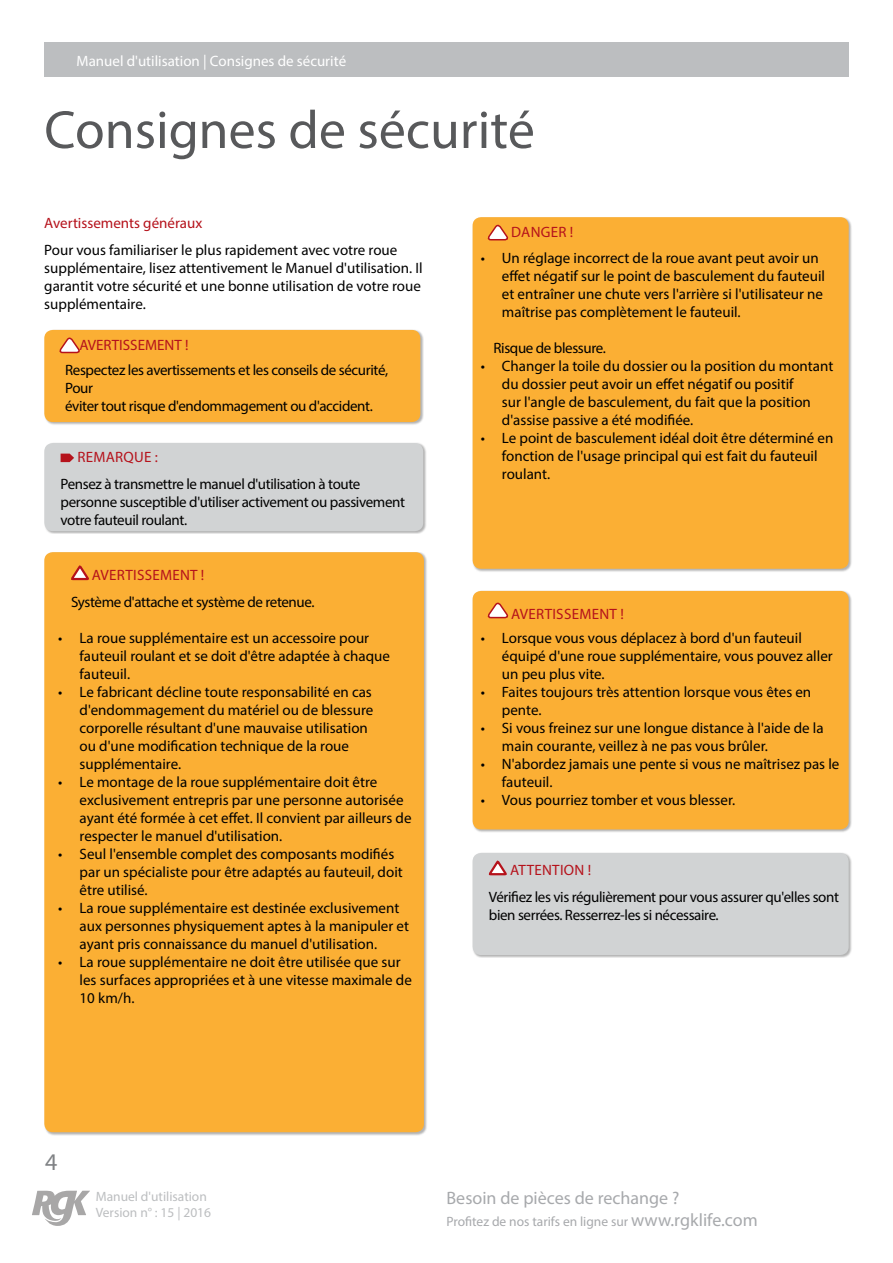
<style>
.page{position:relative;width:893px;height:1263px;background:#fff}
.page>*{position:absolute;margin:0;border:0;box-sizing:border-box;transform-origin:0 0}
.t1{font:54px "Myriad Pro";color:#58595b}
.t2{font:24px "Myriad Pro";color:#808285}
.t3{font:18px "Myriad Pro";color:#a7a9ac}
.t4{font:15px/18px "Myriad Pro";color:#000}
.t5{font:15px/18px "Myriad Pro";letter-spacing:-.025em;color:#000}
.t6{font:15px "Myriad Pro";letter-spacing:.02em;color:#b5121b}
.t7{font:15px "Myriad Pro";color:#fff}
.t8{font:15px "Myriad Pro";color:#b5121b}
.t9{font:13.5px "Myriad Pro";color:#a7a9ac}
.t10{font:13.5px/16.2px "Myriad Pro";color:#bcbec0}
.s1{font-size:18px}
</style>
<div class="page">
<svg style="left:32px;top:1191px;width:58px;height:35px"></svg>
<div style="left:44px;top:43px;width:805px;height:34px;background:#bcbec0"></div>
<div style="left:44px;top:329px;width:380px;height:96px;background:#000;opacity:.3"></div>
<div style="left:44px;top:330px;width:376px;height:92px;background:#fbaf34;border-radius:9px"></div>
<svg style="left:59px;top:337px;width:21px;height:17px"></svg>
<div style="left:44px;top:442px;width:383px;height:92px;background:#000;opacity:.3"></div>
<div style="left:44px;top:443px;width:379px;height:88px;background:#d1d3d4;border-radius:9px"></div>
<svg style="left:61px;top:454px;width:13px;height:8px"></svg>
<div style="left:44px;top:552px;width:380px;height:580px;background:#fbaf34;border-radius:9px"></div>
<svg style="left:71px;top:565px;width:18px;height:16px"></svg>
<div style="left:473px;top:217px;width:376px;height:352px;background:#fbaf34;border-radius:9px"></div>
<svg style="left:487px;top:224px;width:22px;height:17px"></svg>
<div style="left:472px;top:590px;width:380px;height:243px;background:#000;opacity:.3"></div>
<div style="left:473px;top:591px;width:376px;height:238px;background:#fbaf34;border-radius:9px"></div>
<svg style="left:487px;top:602px;width:22px;height:17px"></svg>
<div style="left:472px;top:852px;width:380px;height:106px;background:#000;opacity:.3"></div>
<div style="left:473px;top:853px;width:376px;height:102px;background:#d1d3d4;border-radius:9px"></div>
<svg style="left:488px;top:860px;width:19px;height:16px"></svg>
<p class="t7" style="left:77px;top:51px;width:271px">Manuel d'utilisation | Consignes de sécurité</p>
<h1 class="t1" style="left:44px;top:97px;width:492px">Consignes de sécurité</h1>
<p class="t8" style="left:44px;top:214px;width:159px">Avertissements généraux</p>
<p class="t4" style="left:44px;top:241px;width:380px">Pour vous familiariser le plus rapidement avec votre roue supplémentaire, lisez attentivement le Manuel d'utilisation. Il garantit votre sécurité et une bonne utilisation de votre roue supplémentaire.</p>
<p class="t8" style="left:79px;top:336px;width:110px">AVERTISSEMENT !</p>
<p class="t5" style="left:65px;top:361px;width:324px">Respectez les avertissements et les conseils de sécurité,<br>Pour<br>éviter tout risque d'endommagement ou d'accident.</p>
<p class="t6" style="left:77px;top:448px;width:82px">REMARQUE :</p>
<p class="t5" style="left:61px;top:474px;width:346px">Pensez à transmettre le manuel d'utilisation à toute personne susceptible d'utiliser activement ou passivement votre fauteuil roulant.</p>
<p class="t6" style="left:92px;top:566px;width:114px">AVERTISSEMENT !</p>
<p class="t5" style="left:71px;top:592px;width:245px">Système d'attache et système de retenue.</p>
<p class="t4" style="left:80px;top:628px;width:312px;text-indent:-21px">• La roue supplémentaire est un accessoire pour fauteuil roulant et se doit d'être adaptée à chaque fauteuil.</p>
<p class="t4" style="left:80px;top:682px;width:295px;text-indent:-21px">• Le fabricant décline toute responsabilité en cas d'endommagement du matériel ou de blessure corporelle résultant d'une mauvaise utilisation ou d'une modification technique de la roue supplémentaire.</p>
<p class="t4" style="left:80px;top:772px;width:333px;text-indent:-21px">• Le montage de la roue supplémentaire doit être exclusivement entrepris par une personne autorisée ayant été formée à cet effet. Il convient par ailleurs de respecter le manuel d'utilisation.</p>
<p class="t4" style="left:80px;top:844px;width:325px;text-indent:-21px">• Seul l'ensemble complet des composants modifiés par un spécialiste pour être adaptés au fauteuil, doit être utilisé.</p>
<p class="t4" style="left:80px;top:898px;width:331px;text-indent:-21px">• La roue supplémentaire est destinée exclusivement aux personnes physiquement aptes à la manipuler et ayant pris connaissance du manuel d'utilisation.</p>
<p class="t4" style="left:80px;top:952px;width:334px;text-indent:-21px">• La roue supplémentaire ne doit être utilisée que sur les surfaces appropriées et à une vitesse maximale de<br>10 km/h.</p>
<p class="t6" style="left:511px;top:223px;width:64px">DANGER !</p>
<p class="t4" style="left:502px;top:248px;width:325px;text-indent:-21px">• Un réglage incorrect de la roue avant peut avoir un effet négatif sur le point de basculement du fauteuil et entraîner une chute vers l'arrière si l'utilisateur ne maîtrise pas complètement le fauteuil.</p>
<p class="t5" style="left:493px;top:338px;width:114px">Risque de blessure.</p>
<p class="t4" style="left:502px;top:356px;width:333px;text-indent:-21px">• Changer la toile du dossier ou la position du montant du dossier peut avoir un effet négatif ou positif<br>sur l'angle de basculement, du fait que la position d'assise passive a été modifiée.</p>
<p class="t4" style="left:502px;top:428px;width:333px;text-indent:-21px">• Le point de basculement idéal doit être déterminé en fonction de l'usage principal qui est fait du fauteuil roulant.</p>
<p class="t6" style="left:511px;top:605px;width:114px">AVERTISSEMENT !</p>
<p class="t4" style="left:502px;top:628px;width:332px;text-indent:-21px">• Lorsque vous vous déplacez à bord d'un fauteuil équipé d'une roue supplémentaire, vous pouvez aller un peu plus vite.</p>
<p class="t4" style="left:502px;top:682px;width:311px;text-indent:-21px">• Faites toujours très attention lorsque vous êtes en pente.</p>
<p class="t4" style="left:502px;top:718px;width:323px;text-indent:-21px">• Si vous freinez sur une longue distance à l'aide de la main courante, veillez à ne pas vous brûler.</p>
<p class="t4" style="left:502px;top:754px;width:339px;text-indent:-21px">• N'abordez jamais une pente si vous ne maîtrisez pas le fauteuil.</p>
<p class="t4" style="left:481px;top:790px;width:256px">• Vous pourriez tomber et vous blesser.</p>
<p class="t6" style="left:510px;top:861px;width:83px">ATTENTION !</p>
<p class="t5" style="left:489px;top:887px;width:352px">Vérifiez les vis régulièrement pour vous assurer qu'elles sont bien serrées. Resserrez-les si nécessaire.</p>
<h2 class="t2" style="left:45px;top:1147px;width:14px">4</h2>
<p class="t10" style="left:96px;top:1188px;width:117px">Manuel d'utilisation<br>Version n° : 15 | 2016</p>
<p class="t3" style="left:446px;top:1187px;width:234px">Besoin de pièces de rechange ?</p>
<p class="t9" style="left:446px;top:1213px;width:313px">Profitez de nos tarifs en ligne sur <span class="s1">www.rgklife.com</span></p>
</div>
